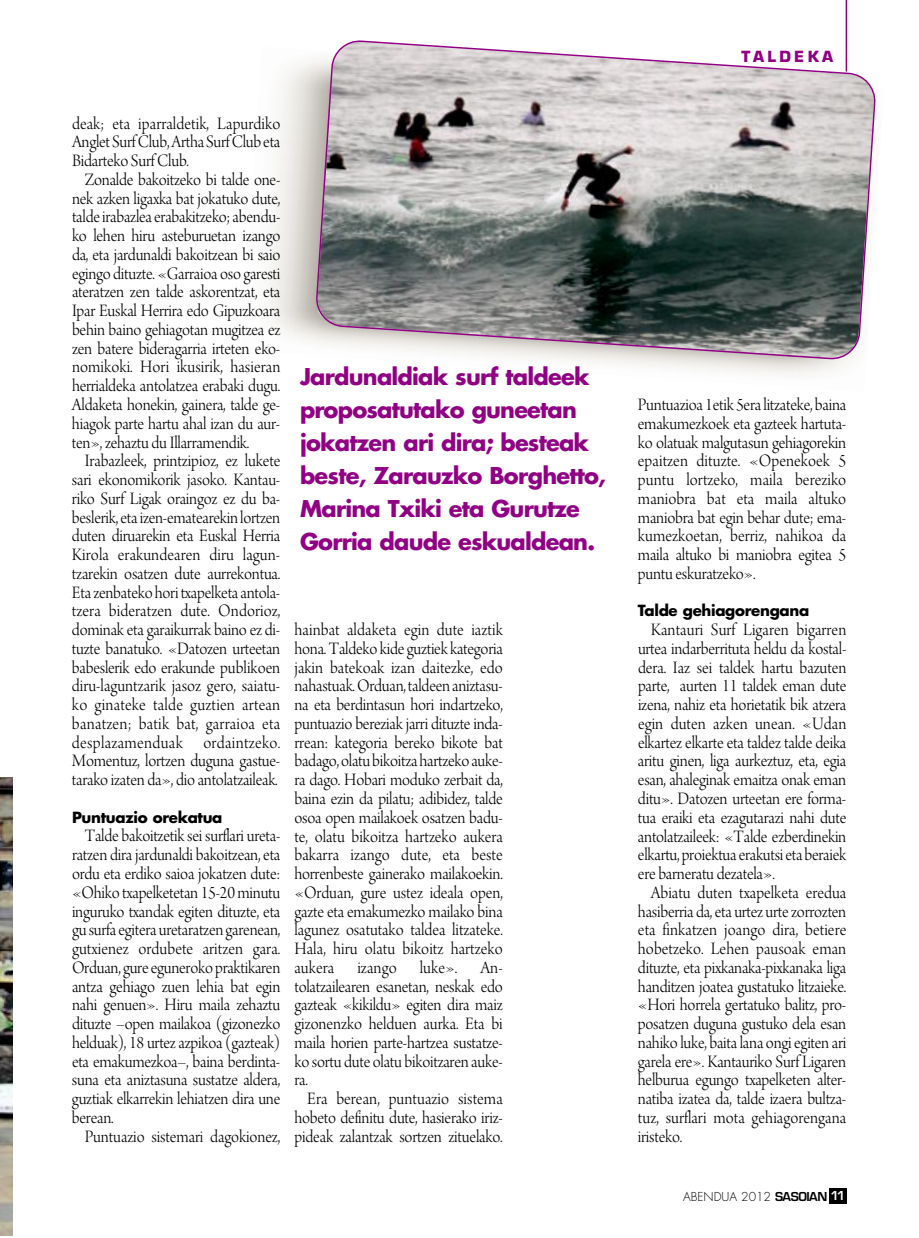
<style>
.page{position:relative;width:919px;height:1238px;background:#fff}
.page>*{position:absolute;margin:0;border:0;box-sizing:border-box;transform-origin:0 0}
.t1{font:700 22.5px/33px "Futura";letter-spacing:-.035em;color:#910084}
.t2{font:18.45px/18.8px "Arno Pro Light Display";letter-spacing:-.015em;color:#000;text-align:justify;scale:.95 1}
.t3{font:700 15px "Futura";letter-spacing:-.02em;color:#000}
.t4{font:700 15px "Eurostile";letter-spacing:.215em;color:#910084}
.t5{font:300 12px "Futura";color:#000}
.s1{font-family:"Eurostile";font-weight:600}
.s2{font-family:"Eurostile";font-weight:600;color:#fff}
</style>
<div class="page">
<img style="left:0;top:777px;width:13px;height:458px">
<div style="left:829px;top:1187px;width:17px;height:15px;background:#000"></div>
<hr style="left:845px;top:0;width:2px;height:72px;background:#910084">
<svg style="left:315px;top:39px;width:561px;height:321px;background:#9a9b9b"></svg>
<p class="t2" style="left:72px;top:115px;width:221px">deak; eta iparraldetik, Lapurdiko AngletSurfClub,ArthaSurfClubeta Bidarteko Surf Club.</p>
<p class="t2" style="left:72px;top:172px;width:221px;text-indent:13px">Zonalde bakoitzeko bi talde one&shy;nek azken ligaxka bat jokatuko dute, taldeirabazleaerabakitzeko;abendu&shy;ko lehen hiru asteburuetan izango da, eta jardunaldi bakoitzean bi saio egingo dituzte.«Garraioa oso garesti ateratzen zen talde askorentzat, eta Ipar Euskal Herrira edo Gipuzkoara behin baino gehiagotan mugitzea ez zen batere bideragarria irteten eko&shy;nomikoki. Hori ikusirik, hasieran herrialdeka antolatzea erabaki dugu.<br>Aldaketa honekin, gainera, talde ge&shy;hiagok parte hartu ahal izan du aur&shy;ten», zehaztu du Illarramendik.</p>
<p class="t2" style="left:72px;top:453px;width:221px;text-indent:13px">Irabazleek, printzipioz, ez lukete sari ekonomikorik jasoko. Kantau&shy;riko Surf Ligak oraingoz ez du ba&shy;beslerik,etaizen-ematearekin lortzen duten diruarekin eta Euskal Herria Kirola erakundearen diru lagun&shy;tzarekin osatzen dute aurrekontua.<br>Etazenbateko horitxapelketaantola&shy;tzera bideratzen dute. Ondorioz, dominak eta garaikurrak baino ez di&shy;tuzte banatuko. «Datozen urteetan babeslerik edo erakunde publikoen diru-laguntzarik jasoz gero, saiatu&shy;ko ginateke talde guztien artean banatzen; batik bat, garraioa eta desplazamenduak ordaintzeko.<br>Momentuz, lortzen duguna gastue&shy;tarako izaten da», dio antolatzaileak.</p>
<p class="t3" style="left:72px;top:810px;width:152px">Puntuazio orekatua</p>
<p class="t2" style="left:72px;top:828px;width:221px;text-indent:13px">Talde bakoitzetik sei surflari ureta&shy;ratzen dira jardunaldi bakoitzean, eta ordu eta erdiko saioa jokatzen dute: «Ohiko txapelketetan 15-20minutu inguruko txandak egiten dituzte, eta gu surfaegitera uretaratzen garenean, gutxienez ordubete aritzen gara.<br>Orduan,gureeguneroko praktikaren antza gehiago zuen lehia bat egin nahi genuen». Hiru maila zehaztu dituzte –open mailakoa (gizonezko helduak), 18 urtez azpikoa (gazteak) eta emakumezkoa–, baina berdinta&shy;suna eta aniztasuna sustatze aldera, guztiak elkarrekin lehiatzen dira une berean.</p>
<p class="t2" style="left:85px;top:1128px;width:207px">Puntuazio sistemari dagokionez,</p>
<p class="t1" style="left:300px;top:362px;width:307px">Jardunaldiak surf taldeek proposatutako guneetan jokatzen ari dira; besteak beste, Zarauzko Borghetto,<br>Marina Txiki eta Gurutze<br>Gorria daude eskualdean.</p>
<p class="t2" style="left:294px;top:622px;width:221px">hainbat aldaketa egin dute iaztik hona.Taldeko kideguztiek kategoria jakin batekoak izan daitezke, edo nahastuak.Orduan,taldeenaniztasu&shy;na eta berdintasun hori indartzeko, puntuazio bereziak jarri dituzte inda&shy;rrean: kategoria bereko bikote bat badago,olatubikoitzahartzekoauke&shy;ra dago. Hobari moduko zerbait da, baina ezin da pilatu; adibidez, talde osoa open mailakoek osatzen badu&shy;te, olatu bikoitza hartzeko aukera bakarra izango dute, eta beste horrenbeste gainerako mailakoekin. «Orduan, gure ustez ideala open, gazte eta emakumezko mailako bina lagunez osatutako taldea litzateke.<br>Hala, hiru olatu bikoitz hartzeko aukera</p>
<p class="t2" style="left:357px;top:959px;width:43px">izango</p>
<p class="t2" style="left:420px;top:959px;width:41px">luke».</p>
<p class="t2" style="left:294px;top:959px;width:221px;text-indent:186px">An&shy;tolatzailearen esanetan, neskak edo gazteak «kikildu» egiten dira maiz gizonenzko helduen aurka. Eta bi maila horien parte-hartzea sustatze&shy;ko sortu dute olatu bikoitzaren auke&shy;ra.</p>
<p class="t2" style="left:294px;top:1090px;width:221px;text-indent:13px">Era berean, puntuazio sistema hobeto definitu dute, hasierako iriz&shy;pideak zalantzak sortzen zituelako.</p>
<p class="t4" style="left:741px;top:50px;width:93px">TALDEKA</p>
<p class="t2" style="left:638px;top:397px;width:221px">Puntuazioa 1etik 5eralitzateke, baina emakumezkoek eta gazteek hartuta&shy;ko olatuak malgutasun gehiagorekin epaitzen dituzte. «Openekoek 5 puntu lortzeko, maila bereziko maniobra bat eta maila altuko maniobra bat egin behar dute; ema&shy;kumezkoetan, berriz, nahikoa da maila altuko bi maniobra egitea 5 puntu eskuratzeko».</p>
<p class="t3" style="left:638px;top:604px;width:173px">Talde gehiagorengana</p>
<p class="t2" style="left:638px;top:622px;width:221px;text-indent:13px">Kantauri Surf Ligaren bigarren urtea indarberrituta heldu da kostal&shy;dera. Iaz sei taldek hartu bazuten parte, aurten 11 taldek eman dute izena, nahiz eta horietatik bik atzera egin duten azken unean. «Udan elkartez elkarte eta taldez talde deika aritu ginen, liga aurkeztuz, eta, egia esan, ahaleginak emaitza onak eman ditu». Datozen urteetan ere forma&shy;tua eraiki eta ezagutarazi nahi dute antolatzaileek: «Talde ezberdinekin elkartu, proiektuaerakutsieta beraiek ere barneratu dezatela».</p>
<p class="t2" style="left:638px;top:884px;width:221px;text-indent:13px">Abiatu duten txapelketa eredua hasiberria da,eta urtez urtezorrozten eta finkatzen joango dira, betiere hobetzeko. Lehen pausoak eman dituzte, eta pixkanaka-pixkanaka liga handitzen joatea gustatuko litzaieke. «Hori horrela gertatuko balitz, pro&shy;posatzen duguna gustuko dela esan nahiko luke, baita lana ongi egiten ari garela ere». Kantauriko Surf Ligaren helburua egungo txapelketen alter&shy;natiba izatea da, talde izaera bultza&shy;tuz, surflari mota gehiagorengana iristeko.</p>
<p class="t5" style="left:683px;top:1190px;width:164px">ABENDUA 2012 <span class="s1">SASOIAN</span> <span class="s2">11</span></p>
</div>
